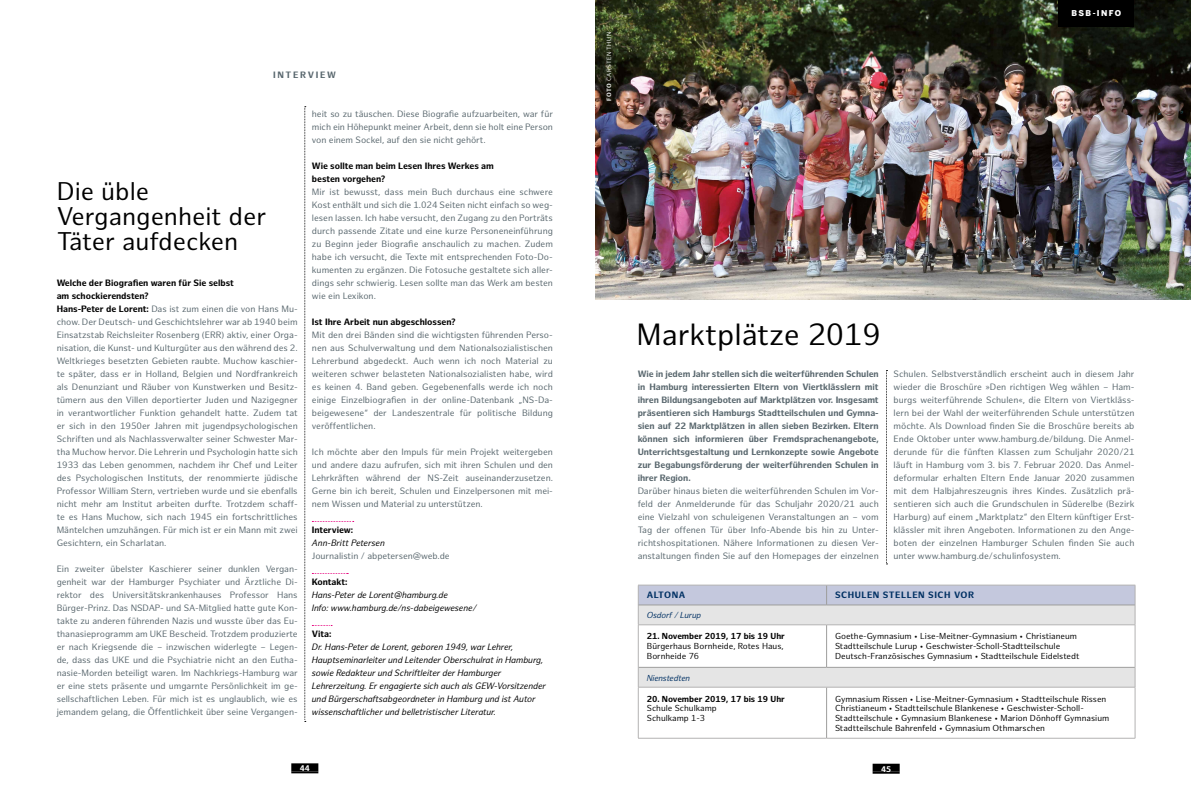
<style>
.page{position:relative;width:1191px;height:794px;background:#fff}
.page>*{position:absolute;margin:0;border:0;box-sizing:border-box;transform-origin:0 0}
.t1{font:30px "Hamburg Sans";letter-spacing:-.005em;color:#000}
.t2{font:25px/25px "Hamburg Sans";color:#000}
.t3{font:9px/13px "Hamburg Sans";color:#58666d;text-align:justify}
.t4{font:700 9px/13px "Hamburg Sans";letter-spacing:-.005em;color:#58666d;text-align:justify}
.t5{font:italic 9px/13px "Hamburg Sans";letter-spacing:-.005em;color:#000}
.t6{font:700 9px/13px "Hamburg Sans";letter-spacing:-.005em;color:#000}
.t7{font:700 9px "Hamburg Sans";letter-spacing:.06em;color:#003063}
.t8{font:700 9px "Hamburg Sans";letter-spacing:.19em;color:#58666d}
.t9{font:8.5px/9.7px "Hamburg Sans";color:#000}
.t10{font:700 8.5px "Hamburg Sans";color:#000}
.t11{font:italic 8.5px "Hamburg Sans";letter-spacing:-.01em;color:#003063}
.t12{font:900 8px "Benton Sans";letter-spacing:.17em;color:#fff}
.t13{font:700 8px "Hamburg Sans";color:#fff}
.t14{font:6px "Hamburg Sans";letter-spacing:.06em;color:#fff}
.s1{font-weight:700;color:#000}
.s2{font-weight:700}
</style>
<div class="page">
<div style="left:872px;top:763px;width:27px;height:8px;background:#000"></div>
<hr style="left:872px;top:771px;width:27px;height:2px;background:#000">
<div style="left:291px;top:763px;width:27px;height:8px;background:#000"></div>
<hr style="left:291px;top:771px;width:27px;height:2px;background:#000">
<img style="left:595px;top:0;width:596px;height:299px">
<div style="left:1058px;top:0;width:76px;height:27px;background:#000"></div>
<svg style="left:886px;top:370px;width:1px;height:194px"></svg>
<svg style="left:639px;top:625px;width:495px;height:113px"></svg>
<hr style="left:638px;top:625px;width:1px;height:42px;background:#b3b2b2">
<hr style="left:1134px;top:625px;width:1px;height:42px;background:#b3b2b2">
<svg style="left:638px;top:668px;width:1px;height:19px"></svg>
<svg style="left:1134px;top:667px;width:1px;height:20px"></svg>
<hr style="left:638px;top:687px;width:1px;height:51px;background:#b3b2b2">
<hr style="left:1134px;top:687px;width:1px;height:51px;background:#b3b2b2">
<svg style="left:638px;top:586px;width:497px;height:38px;background:#d3d5df"></svg>
<hr style="left:826px;top:625px;width:1px;height:42px;background:#9d9d9c">
<hr style="left:826px;top:687px;width:1px;height:51px;background:#9d9d9c">
<hr style="left:638px;top:585px;width:188px;height:1px;background:#b3b2b2">
<hr style="left:826px;top:585px;width:309px;height:1px;background:#b3b2b2">
<hr style="left:638px;top:604px;width:188px;height:1px;background:#9d9d9c">
<hr style="left:826px;top:604px;width:308px;height:1px;background:#9d9d9c">
<hr style="left:638px;top:667px;width:188px;height:1px;background:#9d9d9c">
<hr style="left:826px;top:667px;width:308px;height:1px;background:#9d9d9c">
<hr style="left:638px;top:687px;width:188px;height:1px;background:#b3b2b2">
<hr style="left:826px;top:687px;width:309px;height:1px;background:#b3b2b2">
<hr style="left:638px;top:624px;width:188px;height:1px;background:#b3b2b2">
<hr style="left:826px;top:624px;width:309px;height:1px;background:#b3b2b2">
<hr style="left:638px;top:738px;width:188px;height:1px;background:#b3b2b2">
<hr style="left:826px;top:738px;width:309px;height:1px;background:#b3b2b2">
<svg style="left:312px;top:521px;width:42px;height:1px"></svg>
<svg style="left:312px;top:573px;width:36px;height:1px"></svg>
<svg style="left:312px;top:625px;width:20px;height:1px"></svg>
<svg style="left:304px;top:106px;width:2px;height:616px"></svg>
<p class="t8" style="left:273px;top:70px;width:64px">INTERVIEW</p>
<h2 class="t2" style="left:57px;top:180px;width:211px">Die üble<br>Vergangenheit der<br>Täter aufdecken</h2>
<p class="t3" style="left:57px;top:277px;width:242px;text-align:left"><span class="s1">Welche der Biografien waren für Sie selbst<br>am schockierendsten?<br>Hans-Peter de Lorent:</span> Das ist zum einen die von Hans Mu&shy;chow. Der Deutsch- und Geschichtslehrer war ab 1940 beim Einsatzstab Reichsleiter Rosenberg (ERR) aktiv, einer Orga&shy;nisation, die Kunst- und Kulturgüter aus den während des 2.<br>Weltkrieges besetzten Gebieten raubte. Muchow kaschier&shy;te später, dass er in Holland, Belgien und Nordfrankreich als Denunziant und Räuber von Kunstwerken und Besitz&shy;tümern aus den Villen deportierter Juden und Nazigegner in verantwortlicher Funktion gehandelt hatte. Zudem tat er sich in den 1950er Jahren mit jugendpsychologischen Schriften und als Nachlassverwalter seiner Schwester Mar&shy;tha Muchow hervor. Die Lehrerin und Psychologin hatte sich 1933 das Leben genommen, nachdem ihr Chef und Leiter des Psychologischen Instituts, der renommierte jüdische Professor William Stern, vertrieben wurde und sie ebenfalls nicht mehr am Institut arbeiten durfte. Trotzdem schaff&shy;te es Hans Muchow, sich nach 1945 ein fortschrittliches Mäntelchen umzuhängen. Für mich ist er ein Mann mit zwei Gesichtern, ein Scharlatan.</p>
<p class="t3" style="left:57px;top:563px;width:242px">Ein zweiter übelster Kaschierer seiner dunklen Vergan&shy;genheit war der Hamburger Psychiater und Ärztliche Di&shy;rektor des Universitätskrankenhauses Professor Hans Bürger-Prinz. Das NSDAP- und SA-Mitglied hatte gute Kon&shy;takte zu anderen führenden Nazis und wusste über das Eu&shy;thanasieprogramm am UKE Bescheid. Trotzdem produzierte er nach Kriegsende die – inzwischen widerlegte – Legen&shy;de, dass das UKE und die Psychiatrie nicht an den Eutha&shy;nasie-Morden beteiligt waren. Im Nachkriegs-Hamburg war er eine stets präsente und umgarnte Persönlichkeit im ge&shy;sellschaftlichen Leben. Für mich ist es unglaublich, wie es jemandem gelang, die Öffentlichkeit über seine Vergangen-</p>
<p class="t3" style="left:312px;top:108px;width:242px">heit so zu täuschen. Diese Biografie aufzuarbeiten, war für mich ein Höhepunkt meiner Arbeit, denn sie holt eine Person von einem Sockel, auf den sie nicht gehört.</p>
<p class="t6" style="left:312px;top:160px;width:183px">Wie sollte man beim Lesen Ihres Werkes am besten vorgehen?</p>
<p class="t3" style="left:312px;top:186px;width:242px">Mir ist bewusst, dass mein Buch durchaus eine schwere Kost enthält und sich die 1.024 Seiten nicht einfach so weg&shy;lesen lassen. Ich habe versucht, den Zugang zu den Porträts durch passende Zitate und eine kurze Personeneinführung zu Beginn jeder Biografie anschaulich zu machen. Zudem habe ich versucht, die Texte mit entsprechenden Foto-Do&shy;kumenten zu ergänzen. Die Fotosuche gestaltete sich aller&shy;dings sehr schwierig. Lesen sollte man das Werk am besten wie ein Lexikon.</p>
<p class="t6" style="left:312px;top:316px;width:145px">Ist Ihre Arbeit nun abgeschlossen?</p>
<p class="t3" style="left:312px;top:329px;width:242px">Mit den drei Bänden sind die wichtigsten führenden Perso&shy;nen aus Schulverwaltung und dem Nationalsozialistischen Lehrerbund abgedeckt. Auch wenn ich noch Material zu weiteren schwer belasteten Nationalsozialisten habe, wird es keinen 4. Band geben. Gegebenenfalls werde ich noch einige Einzelbiografien in der online-Datenbank „NS-Da&shy;beigewesene“ der Landeszentrale für politische Bildung veröffentlichen.</p>
<p class="t3" style="left:312px;top:446px;width:242px">Ich möchte aber den Impuls für mein Projekt weitergeben und andere dazu aufrufen, sich mit ihren Schulen und den Lehrkräften während der NS-Zeit auseinanderzusetzen.<br>Gerne bin ich bereit, Schulen und Einzelpersonen mit mei&shy;nem Wissen und Material zu unterstützen.</p>
<p class="t6" style="left:312px;top:524px;width:43px">Interview:</p>
<p class="t5" style="left:312px;top:537px;width:74px">Ann-Britt Petersen</p>
<p class="t3" style="left:312px;top:550px;width:139px">Journalistin / abpetersen@web.de</p>
<p class="t6" style="left:312px;top:576px;width:37px">Kontakt:</p>
<p class="t5" style="left:312px;top:589px;width:166px">Hans-Peter de Lorent@hamburg.de<br>Info: www.hamburg.de/ns-dabeigewesene/</p>
<p class="t6" style="left:312px;top:628px;width:21px">Vita:</p>
<p class="t5" style="left:312px;top:641px;width:235px">Dr. Hans-Peter de Lorent, geboren 1949, war Lehrer, Hauptseminarleiter und Leitender Oberschulrat in Hamburg, sowie Redakteur und Schriftleiter der Hamburger Lehrerzeitung. Er engagierte sich auch als GEW-Vorsitzender und Bürgerschaftsabgeordneter in Hamburg und ist Autor wissenschaftlicher und belletristischer Literatur.</p>
<p class="t14" style="left:605px;top:101px;width:70px;rotate:-90deg"><span class="s2">FOTO</span> CARSTEN THUN</p>
<p class="t12" style="left:1071px;top:8px;width:51px">BSB-INFO</p>
<h1 class="t1" style="left:636px;top:317px;width:245px">Marktplätze 2019</h1>
<p class="t4" style="left:637px;top:368px;width:242px">Wie in jedem Jahr stellen sich die weiterführenden Schulen in Hamburg interessierten Eltern von Viertklässlern mit ihren Bildungsangeboten auf Marktplätzen vor. Insgesamt präsentieren sich Hamburgs Stadtteilschulen und Gymna&shy;sien auf 22 Marktplätzen in allen sieben Bezirken. Eltern können sich informieren über Fremdsprachenangebote, Unterrichtsgestaltung und Lernkonzepte sowie Angebote zur Begabungsförderung der weiterführenden Schulen in ihrer Region.</p>
<p class="t3" style="left:637px;top:485px;width:242px">Darüber hinaus bieten die weiterführenden Schulen im Vor&shy;feld der Anmelderunde für das Schuljahr 2020/21 auch eine Vielzahl von schuleigenen Veranstaltungen an – vom Tag der offenen Tür über Info-Abende bis hin zu Unter&shy;richtshospitationen. Nähere Informationen zu diesen Ver&shy;anstaltungen finden Sie auf den Homepages der einzelnen</p>
<p class="t3" style="left:893px;top:368px;width:242px">Schulen. Selbstverständlich erscheint auch in diesem Jahr wieder die Broschüre »Den richtigen Weg wählen – Ham&shy;burgs weiterführende Schulen«, die Eltern von Viertkläss&shy;lern bei der Wahl der weiterführenden Schule unterstützen möchte. Als Download finden Sie die Broschüre bereits ab Ende Oktober unter www.hamburg.de/bildung. Die Anmel&shy;derunde für die fünften Klassen zum Schuljahr 2020/21 läuft in Hamburg vom 3. bis 7. Februar 2020. Das Anmel&shy;deformular erhalten Eltern Ende Januar 2020 zusammen mit dem Halbjahreszeugnis ihres Kindes. Zusätzlich prä&shy;sentieren sich auch die Grundschulen in Süderelbe (Bezirk Harburg) auf einem „Marktplatz“ den Eltern künftiger Erst&shy;klässler mit ihren Angeboten. Informationen zu den Ange&shy;boten der einzelnen Hamburger Schulen finden Sie auch unter www.hamburg.de/schulinfosystem.</p>
<p class="t7" style="left:647px;top:590px;width:40px">ALTONA</p>
<p class="t7" style="left:835px;top:590px;width:140px">SCHULEN STELLEN SICH VOR</p>
<p class="t11" style="left:647px;top:610px;width:56px">Osdorf / Lurup</p>
<p class="t10" style="left:647px;top:631px;width:140px">21. November 2019, 17 bis 19 Uhr</p>
<p class="t9" style="left:647px;top:641px;width:138px">Bürgerhaus Bornheide, Rotes Haus,<br>Bornheide 76</p>
<p class="t9" style="left:835px;top:632px;width:246px">Goethe-Gymnasium • Lise-Meitner-Gymnasium • Christianeum<br>Stadtteilschule Lurup • Geschwister-Scholl-Stadtteilschule<br>Deutsch-Französisches Gymnasium • Stadtteilschule Eidelstedt</p>
<p class="t11" style="left:647px;top:673px;width:45px">Nienstedten</p>
<p class="t10" style="left:647px;top:694px;width:140px">20. November 2019, 17 bis 19 Uhr</p>
<p class="t9" style="left:647px;top:704px;width:72px">Schule Schulkamp<br>Schulkamp 1-3</p>
<p class="t9" style="left:835px;top:694px;width:276px">Gymnasium Rissen • Lise-Meitner-Gymnasium • Stadtteilschule Rissen Christianeum • Stadtteilschule Blankenese • Geschwister-Scholl-Stadtteilschule • Gymnasium Blankenese • Marion Dönhoff Gymnasium Stadtteilschule Bahrenfeld • Gymnasium Othmarschen</p>
<p class="t13" style="left:300px;top:764px;width:12px">44</p>
<p class="t13" style="left:881px;top:764px;width:12px">45</p>
</div>
